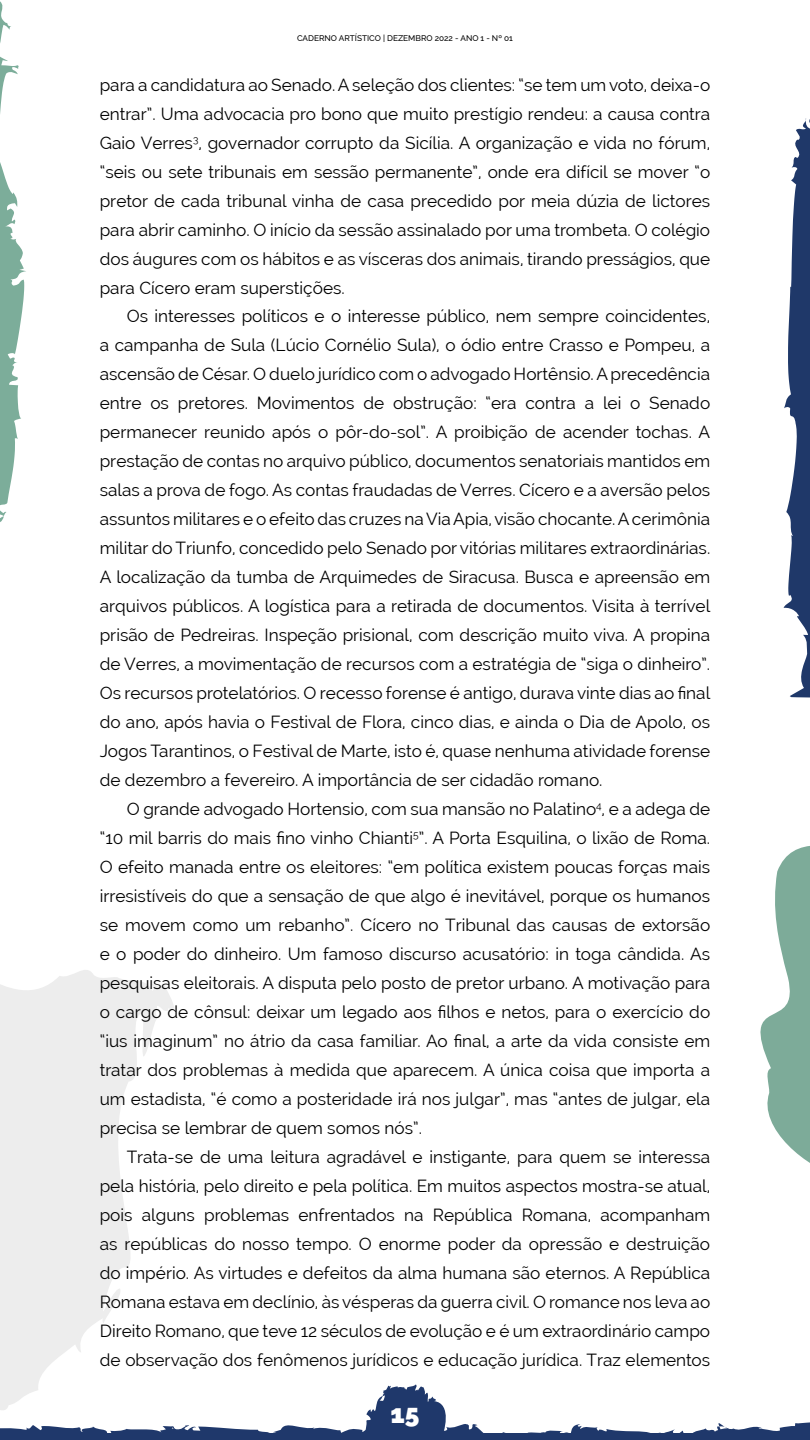
<style>
.page{position:relative;width:810px;height:1440px;background:#fff}
.page>*{position:absolute;margin:0;border:0;box-sizing:border-box;transform-origin:0 0}
.t1{font:800 26.25px "Raleway";color:#fff}
.t2{font:17.17px/29px "Raleway";color:#000;text-align:justify}
.t3{font:100 8.25px "Raleway";color:#000}
</style>
<div class="page">
<svg style="left:0;top:1384px;width:810px;height:56px"></svg>
<svg style="left:0;top:970px;width:175px;height:463px;fill:#ededed"></svg>
<svg style="left:760px;top:846px;width:50px;height:317px"></svg>
<svg style="left:784px;top:118px;width:26px;height:580px"></svg>
<svg style="left:0;top:1px;width:26px;height:521px"></svg>
<p class="t3" style="left:297px;top:32px;width:217px">CADERNO ARTÍSTICO | DEZEMBRO 2022 - ANO 1 - Nº 01</p>
<p class="t2" style="left:100px;top:70px;width:612px">para a candidatura ao Senado. A seleção dos clientes: “se tem um voto, deixa-o entrar”. Uma advocacia pro bono que muito prestígio rendeu: a causa contra Gaio Verres<sup>3</sup>, governador corrupto da Sicília. A organização e vida no fórum, “seis ou sete tribunais em sessão permanente”, onde era difícil se mover “o pretor de cada tribunal vinha de casa precedido por meia dúzia de lictores para abrir caminho. O início da sessão assinalado por uma trombeta. O colégio dos áugures com os hábitos e as vísceras dos animais, tirando presságios, que para Cícero eram superstições.</p>
<p class="t2" style="left:100px;top:302px;width:612px;text-indent:27px">Os interesses políticos e o interesse público, nem sempre coincidentes, a campanha de Sula (Lúcio Cornélio Sula), o ódio entre Crasso e Pompeu, a ascensão de César. O duelo jurídico com o advogado Hortênsio. A precedência entre os pretores. Movimentos de obstrução: “era contra a lei o Senado permanecer reunido após o pôr-do-sol”. A proibição de acender tochas. A prestação de contas no arquivo público, documentos senatoriais mantidos em salas a prova de fogo. As contas fraudadas de Verres. Cícero e a aversão pelos assuntos militares e o efeito das cruzes na Via Apia, visão chocante. A cerimônia militar do Triunfo, concedido pelo Senado por vitórias militares extraordinárias.<br>A localização da tumba de Arquimedes de Siracusa. Busca e apreensão em arquivos públicos. A logística para a retirada de documentos. Visita à terrível prisão de Pedreiras. Inspeção prisional, com descrição muito viva. A propina de Verres, a movimentação de recursos com a estratégia de “siga o dinheiro”.<br>Os recursos protelatórios. O recesso forense é antigo, durava vinte dias ao final do ano, após havia o Festival de Flora, cinco dias, e ainda o Dia de Apolo, os Jogos Tarantinos, o Festival de Marte, isto é, quase nenhuma atividade forense de dezembro a fevereiro. A importância de ser cidadão romano.</p>
<p class="t2" style="left:100px;top:795px;width:612px;text-indent:27px">O grande advogado Hortensio, com sua mansão no Palatino<sup>4</sup>, e a adega de “10 mil barris do mais fino vinho Chianti<sup>5</sup>”. A Porta Esquilina, o lixão de Roma.<br>O efeito manada entre os eleitores: “em política existem poucas forças mais irresistíveis do que a sensação de que algo é inevitável, porque os humanos se movem como um rebanho”. Cícero no Tribunal das causas de extorsão e o poder do dinheiro. Um famoso discurso acusatório: in toga cândida. As pesquisas eleitorais. A disputa pelo posto de pretor urbano. A motivação para o cargo de cônsul: deixar um legado aos filhos e netos, para o exercício do “ius imaginum” no átrio da casa familiar. Ao final, a arte da vida consiste em tratar dos problemas à medida que aparecem. A única coisa que importa a um estadista, “é como a posteridade irá nos julgar”, mas “antes de julgar, ela precisa se lembrar de quem somos nós”.</p>
<p class="t2" style="left:100px;top:1142px;width:612px;text-indent:27px">Trata-se de uma leitura agradável e instigante, para quem se interessa pela história, pelo direito e pela política. Em muitos aspectos mostra-se atual, pois alguns problemas enfrentados na República Romana, acompanham as repúblicas do nosso tempo. O enorme poder da opressão e destruição do império. As virtudes e defeitos da alma humana são eternos. A República Romana estava em declínio, às vésperas da guerra civil. O romance nos leva ao Direito Romano, que teve 12 séculos de evolução e é um extraordinário campo de observação dos fenômenos jurídicos e educação jurídica. Traz elementos</p>
<h1 class="t1" style="left:390px;top:1398px;width:31px">15</h1>
</div>
